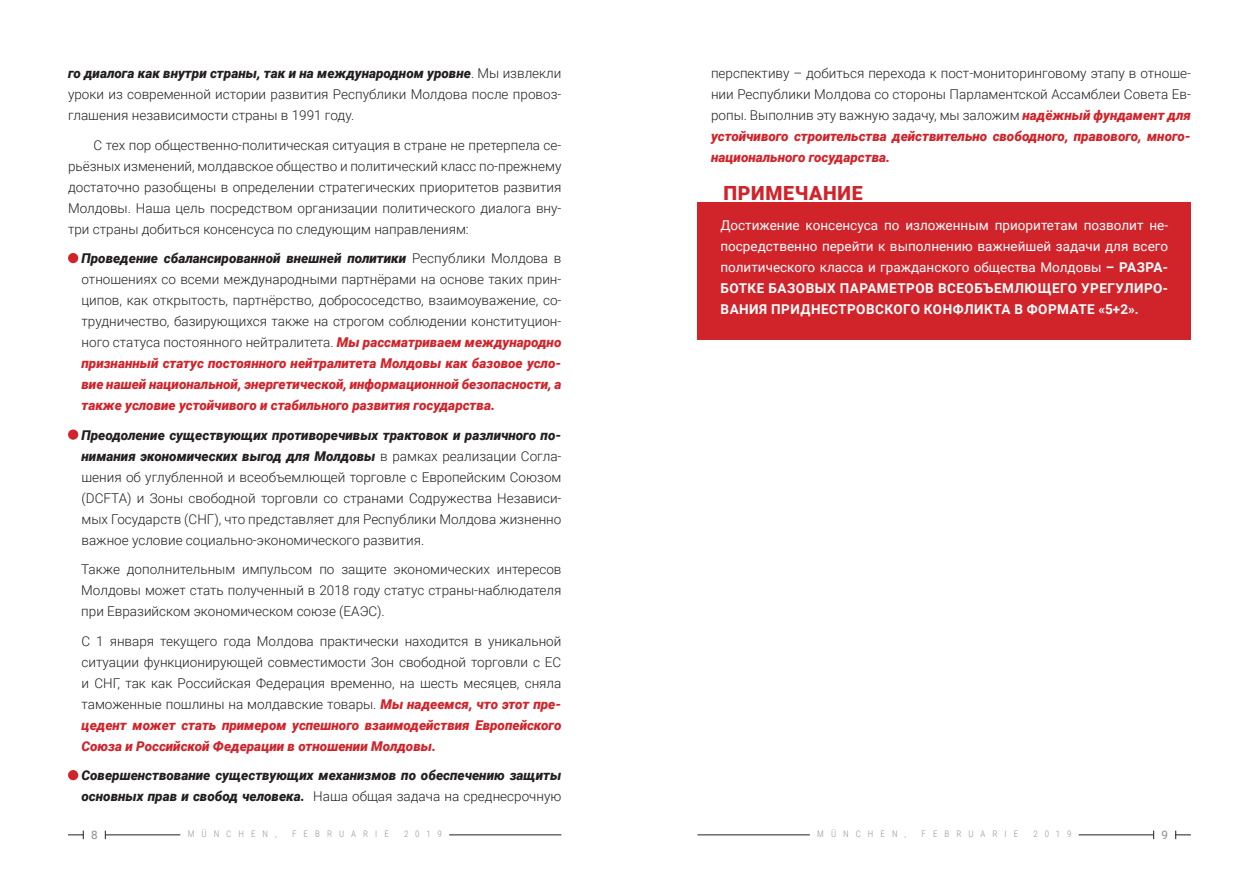
<style>
.page{position:relative;width:1259px;height:893px;background:#fff}
.page>*{position:absolute;margin:0;border:0;box-sizing:border-box;transform-origin:0 0}
.t1{font:900 19.5px "Roboto";letter-spacing:.035em;color:#d1232a}
.t2{font:300 13.5px/21px "Roboto";color:#231f20;text-align:justify}
.t3{font:13.5px/21px "Roboto";color:#fff;text-align:justify}
.t4{font:italic 900 13.5px/21px "Roboto";color:#231f20}
.t5{font:11.7px "Roboto";color:#8a8c8f}
.t6{font:300 9px "Roboto Condensed";letter-spacing:.785em;color:#939598}
.s1{font-weight:900;font-style:italic}
.s2{font-weight:900;font-style:italic;color:#d1232a}
.s3{font-weight:300;font-style:normal}
.s4{font-weight:700}
</style>
<div class="page">
<hr style="left:697px;top:834px;width:113px;height:1px;background:#231f20">
<hr style="left:1078px;top:834px;width:75px;height:1px;background:#231f20">
<svg style="left:1175px;top:831px;width:16px;height:8px"></svg>
<hr style="left:449px;top:834px;width:112px;height:1px;background:#231f20">
<hr style="left:106px;top:834px;width:74px;height:1px;background:#231f20">
<svg style="left:68px;top:831px;width:16px;height:8px"></svg>
<div style="left:68px;top:253px;width:10px;height:10px;background:#d1232a;border-radius:50%"></div>
<div style="left:68px;top:429px;width:10px;height:11px;background:#d1232a;border-radius:50%"></div>
<div style="left:68px;top:770px;width:10px;height:10px;background:#d1232a;border-radius:50%"></div>
<div style="left:697px;top:202px;width:494px;height:137px;background:#d1232a"></div>
<p class="t2" style="left:68px;top:62px;width:495px"><span class="s1">го диалога как внутри страны, так и на международном уровне</span>. Мы извлекли уроки из современной истории развития Республики Молдова после провоз&shy;глашения независимости страны в 1991 году.</p>
<p class="t2" style="left:68px;top:134px;width:495px;text-indent:26px">С тех пор общественно-политическая ситуация в стране не претерпела се&shy;рьёзных изменений, молдавское общество и политический класс по-прежнему достаточно разобщены в определении стратегических приоритетов развития Молдовы. Наша цель посредством организации политического диалога вну&shy;три страны добиться консенсуса по следующим направлениям:</p>
<p class="t2" style="left:82px;top:247px;width:481px"><span class="s1">Проведение сбалансированной внешней политики</span> Республики Молдова в отношениях со всеми международными партнёрами на основе таких прин&shy;ципов, как открытость, партнёрство, добрососедство, взаимоуважение, со&shy;трудничество, базирующихся также на строгом соблюдении конституцион&shy;ного статуса постоянного нейтралитета. <span class="s2">Мы рассматриваем международно признанный статус постоянного нейтралитета Молдовы как базовое усло&shy;вие нашей национальной, энергетической, информационной безопасности, а также условие устойчивого и стабильного развития государства.</span></p>
<p class="t2" style="left:82px;top:424px;width:481px"><span class="s1">Преодоление существующих противоречивых трактовок и различного по&shy;нимания экономических выгод для Молдовы</span> в рамках реализации Согла&shy;шения об углубленной и всеобъемлющей торговле с Европейским Союзом (DCFTA) и Зоны свободной торговли со странами Содружества Независи&shy;мых Государств (СНГ), что представляет для Республики Молдова жизненно важное условие социально-экономического развития.</p>
<p class="t2" style="left:81px;top:558px;width:482px">Также дополнительным импульсом по защите экономических интересов Молдовы может стать полученный в 2018 году статус страны-наблюдателя при Евразийском экономическом союзе (ЕАЭС).</p>
<p class="t2" style="left:82px;top:630px;width:481px">С 1 января текущего года Молдова практически находится в уникальной ситуации функционирующей совместимости Зон свободной торговли с ЕС и СНГ, так как Российская Федерация временно, на шесть месяцев, сняла таможенные пошлины на молдавские товары. <span class="s2">Мы надеемся, что этот пре&shy;цедент может стать примером успешного взаимодействия Европейского Союза и Российской Федерации в отношении Молдовы.</span></p>
<p class="t4" style="left:82px;top:764px;width:481px">Совершенствование существующих механизмов по обеспечению защиты основных прав и свобод человека. <span class="s3">Наша общая задача на среднесрочную</span></p>
<p class="t2" style="left:711px;top:62px;width:481px">перспективу – добиться перехода к пост-мониторинговому этапу в отноше&shy;нии Республики Молдова со стороны Парламентской Ассамблеи Совета Ев&shy;ропы. Выполнив эту важную задачу, мы заложим <span class="s2">надёжный фундамент для устойчивого строительства действительно свободного, правового, много&shy;национального государства.</span></p>
<p class="t1" style="left:723px;top:180px;width:141px">ПРИМЕЧАНИЕ</p>
<p class="t3" style="left:720px;top:214px;width:449px">Достижение консенсуса по изложенным приоритетам позволит не&shy;посредственно перейти к выполнению важнейшей задачи для всего политического класса и гражданского общества Молдовы <span class="s4">– РАЗРА-БОТКЕ БАЗОВЫХ ПАРАМЕТРОВ ВСЕОБЪЕМЛЮЩЕГО УРЕГУЛИРО-ВАНИЯ ПРИДНЕСТРОВСКОГО КОНФЛИКТА В ФОРМАТЕ «5+2».</span></p>
<p class="t5" style="left:91px;top:827px;width:8px">8</p>
<p class="t6" style="left:188px;top:827px;width:91px">MÜNCHEN,</p>
<p class="t6" style="left:292px;top:827px;width:98px">FEBRUARIE</p>
<p class="t6" style="left:404px;top:827px;width:39px">2019</p>
<p class="t6" style="left:817px;top:827px;width:91px">MÜNCHEN,</p>
<p class="t6" style="left:921px;top:827px;width:98px">FEBRUARIE</p>
<p class="t6" style="left:1033px;top:827px;width:39px">2019</p>
<p class="t5" style="left:1161px;top:827px;width:8px">9</p>
</div>
